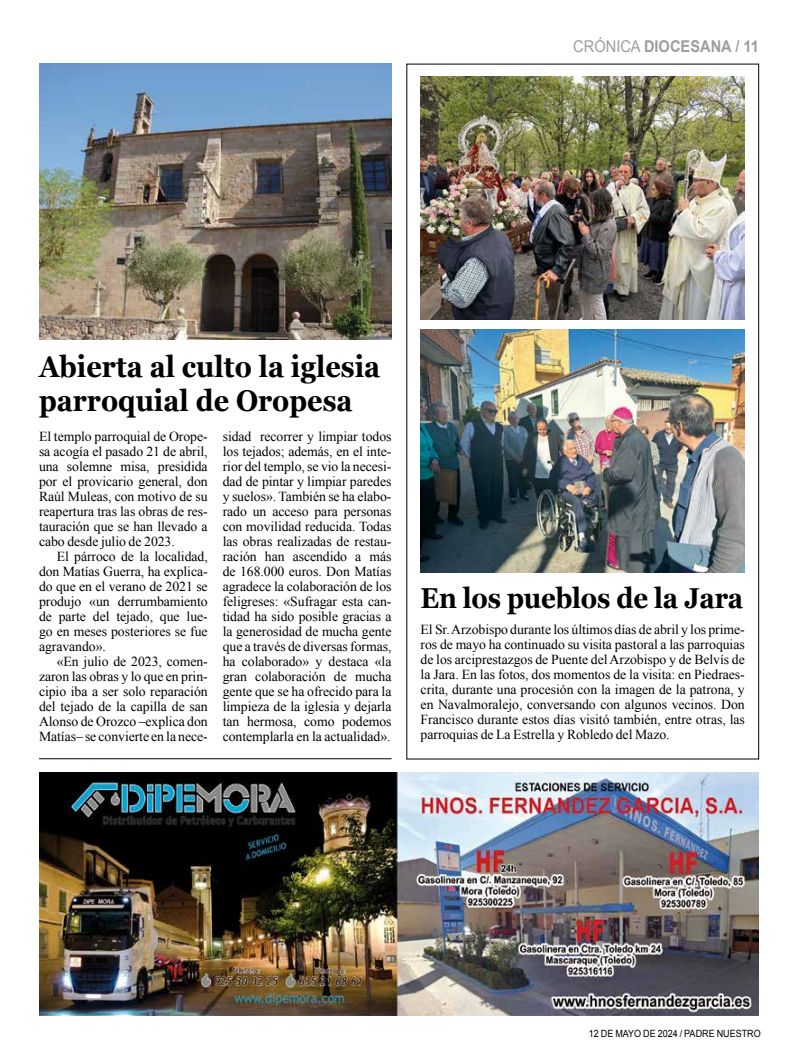
<style>
.page{position:relative;width:798px;height:1063px;background:#fff}
.page>*{position:absolute;margin:0;border:0;box-sizing:border-box;transform-origin:0 0}
.t1{font:700 30px/33.8px "Georgia";color:#000;scale:.9 1}
.t2{font:700 28.75px "Georgia";letter-spacing:-.01em;color:#000;scale:.9 1}
.t3{font:700 16.25px "Arial";color:#9c9e9f;scale:.9 1}
.t4{font:13.75px/15px "Times New Roman";letter-spacing:-.005em;color:#000;text-align:justify}
.t5{font:10px "Arial";color:#000;scale:.9 1}
.s1{font-weight:400}
</style>
<div class="page">
<img style="left:39px;top:772px;width:719px;height:243px">
<hr style="left:39px;top:758px;width:352px;height:1px;background:#000">
<img style="left:39px;top:64px;width:352px;height:275px">
<img style="left:420px;top:76px;width:324px;height:243px">
<img style="left:420px;top:330px;width:324px;height:243px">
<p class="t3" style="left:573px;top:35px;width:208px"><span class="s1">CRÓNICA</span> DIOCESANA / 11</p>
<h1 class="t1" style="left:39px;top:349px;width:380px">Abierta al culto la iglesia parroquial de Oropesa</h1>
<p class="t4" style="left:39px;top:429px;width:170px">El templo parroquial de Orope&shy;sa acogía el pasado 21 de abril, una solemne misa, presidida por el provicario general, don Raúl Muleas, con motivo de su reapertura tras las obras de res&shy;tauración que se han llevado a cabo desde julio de 2023.</p>
<p class="t4" style="left:39px;top:549px;width:170px;text-indent:18px">El párroco de la localidad, don Matías Guerra, ha explica&shy;do que en el verano de 2021 se produjo «un derrumbamiento de parte del tejado, que lue&shy;go en meses posteriores se fue agravando».</p>
<p class="t4" style="left:39px;top:654px;width:170px;text-indent:18px">«En julio de 2023, comen&shy;zaron las obras y lo que en prin&shy;cipio iba a ser solo reparación del tejado de la capilla de san Alonso de Orozco –explica don Matías– se convierte en la nece-</p>
<p class="t4" style="left:223px;top:429px;width:170px">sidad recorrer y limpiar todos los tejados; además, en el inte&shy;rior del templo, se vio la necesi&shy;dad de pintar y limpiar paredes y suelos». También se ha elabo&shy;rado un acceso para personas con movilidad reducida. Todas las obras realizadas de restau&shy;ración han ascendido a más de 168.000 euros. Don Matías agradece la colaboración de los feligreses: «Sufragar esta can&shy;tidad ha sido posible gracias a la generosidad de mucha gente que a través de diversas formas, ha colaborado» y destaca «la gran colaboración de mucha gente que se ha ofrecido para la limpieza de la iglesia y dejarla tan hermosa, como podemos contemplarla en la actualidad».</p>
<h2 class="t2" style="left:420px;top:576px;width:360px">En los pueblos de la Jara</h2>
<p class="t4" style="left:420px;top:622px;width:325px">El Sr. Arzobispo durante los últimos días de abril y los prime&shy;ros de mayo ha continuado su visita pastoral a las parroquias de los arciprestazgos de Puente del Arzobispo y de Belvís de la Jara. En las fotos, dos momentos de la visita: en Piedraes&shy;crita, durante una procesión con la imagen de la patrona, y en Navalmoralejo, conversando con algunos vecinos. Don Francisco durante estos días visitó también, entre otras, las parroquias de La Estrella y Robledo del Mazo.</p>
<p class="t5" style="left:588px;top:1027px;width:192px">12 DE MAYO DE 2024 / PADRE NUESTRO</p>
</div>
